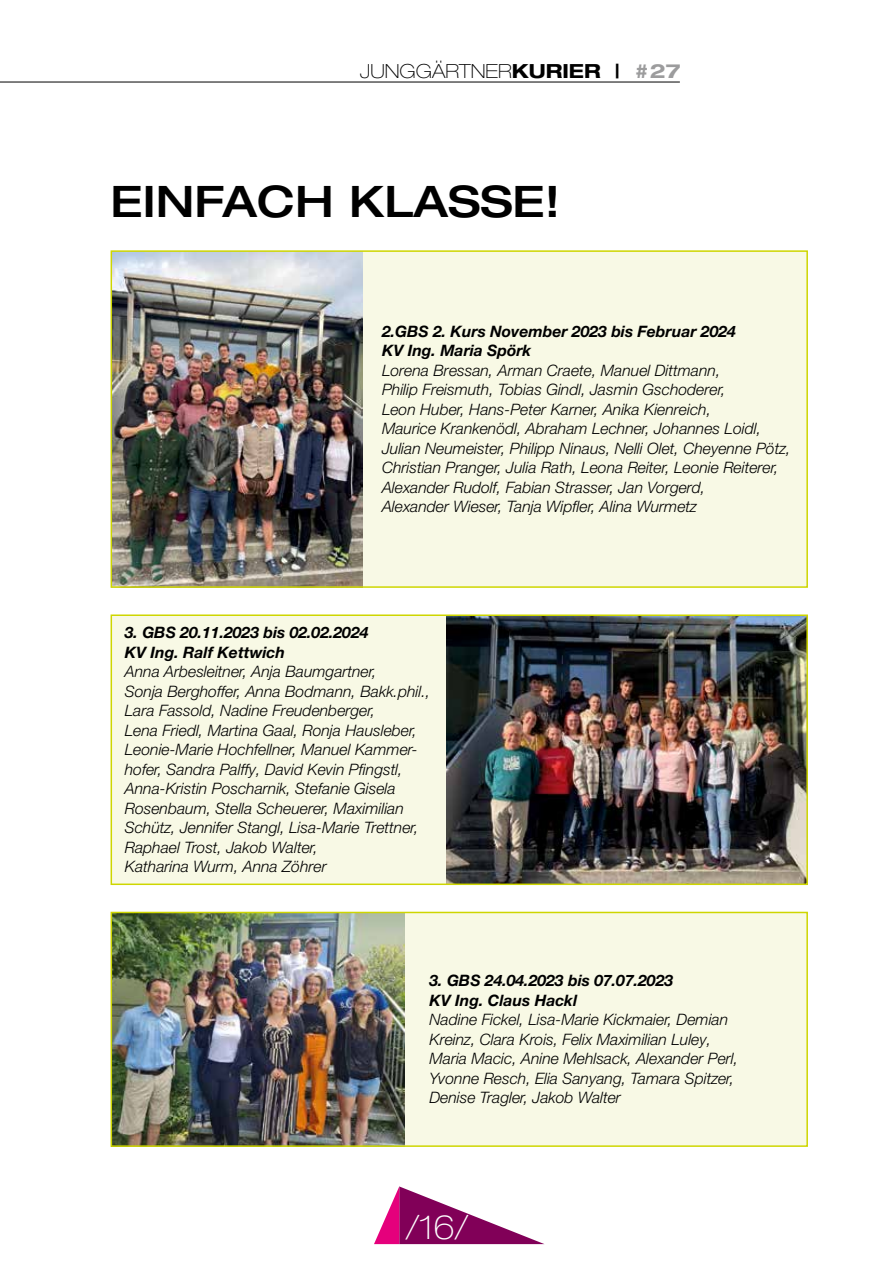
<style>
.page{position:relative;width:893px;height:1263px;background:#fff}
.page>*{position:absolute;margin:0;border:0;box-sizing:border-box;transform-origin:0 0}
.t1{font:500 expanded 43.5px "Helvetica Neue LT Pro";color:#000}
.t2{font:100 expanded 33px "Helvetica Neue LT Pro";color:#fff}
.t3{font:100 expanded 19.5px "Helvetica Neue LT Pro";color:#000}
.t4{font:italic 300 15.75px/19.5px "Helvetica Neue LT Pro";color:#000}
.t5{font:italic 700 15.75px/19.5px "Helvetica Neue LT Pro";color:#000}
.s1{font-weight:700}
.s2{font-weight:700;color:#9c9c9d}
</style>
<div class="page">
<svg style="left:374px;top:1186px;width:170px;height:58px"></svg>
<hr style="left:0;top:82px;width:680px;height:1px;background:#000">
<div style="left:111px;top:912px;width:696px;height:234px;background:#f8f9e5"></div>
<img style="left:114px;top:915px;width:290px;height:229px">
<div style="left:111px;top:912px;width:697px;height:235px;border:2px solid #ced600"></div>
<div style="left:111px;top:251px;width:696px;height:336px;background:#f8f9e5"></div>
<img style="left:114px;top:253px;width:248px;height:332px">
<div style="left:111px;top:250px;width:697px;height:338px;border:2px solid #ced600"></div>
<div style="left:111px;top:615px;width:696px;height:269px;background:#f8f9e5"></div>
<img style="left:446px;top:617px;width:359px;height:265px">
<div style="left:111px;top:614px;width:697px;height:271px;border:2px solid #ced600"></div>
<p class="t3" style="left:360px;top:59px;width:322px">JUNGGÄRTNER<span class="s1">KURIER |</span> <span class="s2">#27</span></p>
<h1 class="t1" style="left:111px;top:174px;width:451px">EINFACH KLASSE!</h1>
<p class="t5" style="left:382px;top:321px;width:355px">2.GBS 2. Kurs November 2023 bis Februar 2024<br>KV Ing. Maria Spörk</p>
<p class="t4" style="left:382px;top:360px;width:410px">Lorena Bressan, Arman Craete, Manuel Dittmann,<br>Philip Freismuth, Tobias Gindl, Jasmin Gschoderer,<br>Leon Huber, Hans-Peter Karner, Anika Kienreich,<br>Maurice Krankenödl, Abraham Lechner, Johannes Loidl, Julian Neumeister, Philipp Ninaus, Nelli Olet, Cheyenne Pötz, Christian Pranger, Julia Rath, Leona Reiter, Leonie Reiterer, Alexander Rudolf, Fabian Strasser, Jan Vorgerd,<br>Alexander Wieser, Tanja Wipfler, Alina Wurmetz</p>
<p class="t5" style="left:125px;top:622px;width:245px">3. GBS 20.11.2023 bis 02.02.2024<br>KV Ing. Ralf Kettwich</p>
<p class="t4" style="left:125px;top:662px;width:307px">Anna Arbesleitner, Anja Baumgartner,<br>Sonja Berghoffer, Anna Bodmann, Bakk.phil., Lara Fassold, Nadine Freudenberger,<br>Lena Friedl, Martina Gaal, Ronja Hausleber, Leonie-Marie Hochfellner, Manuel Kammer&shy;hofer, Sandra Palffy, David Kevin Pfingstl, Anna-Kristin Poscharnik, Stefanie Gisela Rosenbaum, Stella Scheuerer, Maximilian Schütz, Jennifer Stangl, Lisa-Marie Trettner, Raphael Trost, Jakob Walter,<br>Katharina Wurm, Anna Zöhrer</p>
<p class="t5" style="left:429px;top:970px;width:245px">3. GBS 24.04.2023 bis 07.07.2023<br>KV Ing. Claus Hackl</p>
<p class="t4" style="left:429px;top:1009px;width:310px">Nadine Fickel, Lisa-Marie Kickmaier, Demian Kreinz, Clara Krois, Felix Maximilian Luley, Maria Macic, Anine Mehlsack, Alexander Perl, Yvonne Resch, Elia Sanyang, Tamara Spitzer, Denise Tragler, Jakob Walter</p>
<h2 class="t2" style="left:406px;top:1207px;width:64px">/16/</h2>
</div>
